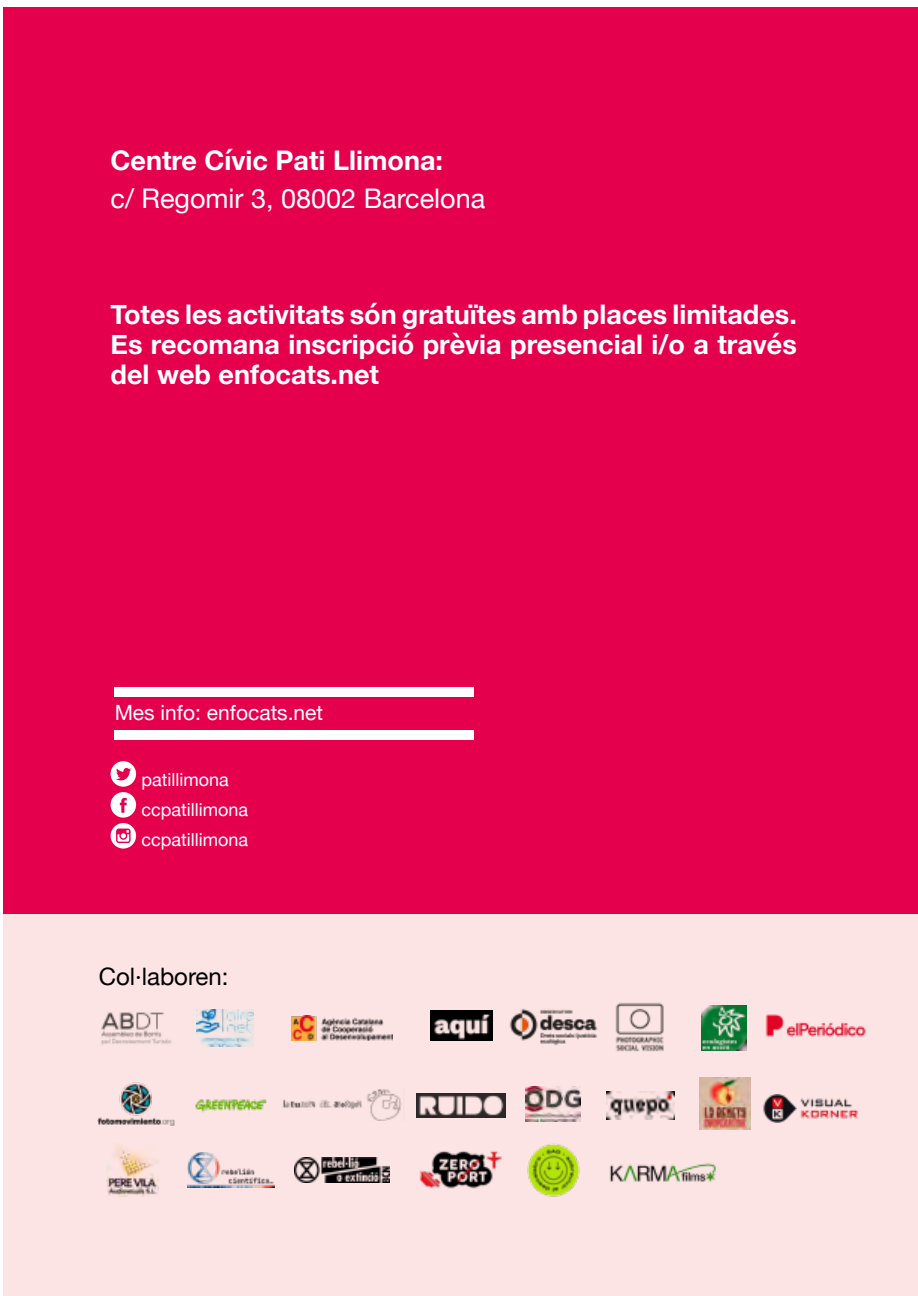
<style>
.page{position:relative;width:918px;height:1296px;background:#fff}
.page>*{position:absolute;margin:0;border:0;box-sizing:border-box;transform-origin:0 0}
.t1{font:700 27px/30px "Helvetica Neue";color:#fff;text-align:justify}
.t2{font:27px "Helvetica Neue";color:#fff}
.t3{font:24px "Helvetica Neue";color:#000}
.t4{font:21px "Helvetica Neue";color:#fff}
.t5{font:18px "Helvetica Neue";color:#fff}
</style>
<div class="page">
<div style="left:3px;top:913px;width:915px;height:382px;background:#fce4e4"></div>
<div style="left:3px;top:7px;width:915px;height:906px;background:#e5004e"></div>
<div style="left:115px;top:730px;width:359px;height:9px;background:#fff"></div>
<div style="left:115px;top:687px;width:359px;height:9px;background:#fff"></div>
<svg style="left:111px;top:761px;width:25px;height:25px"></svg>
<svg style="left:111px;top:792px;width:25px;height:25px"></svg>
<svg style="left:111px;top:823px;width:25px;height:25px"></svg>
<img style="left:101px;top:1012px;width:71px;height:33px">
<img style="left:701px;top:1005px;width:46px;height:45px">
<img style="left:195px;top:1099px;width:72px;height:14px">
<img style="left:291px;top:1015px;width:102px;height:25px">
<img style="left:615px;top:1002px;width:49px;height:50px">
<img style="left:430px;top:1010px;width:62px;height:30px">
<img style="left:197px;top:1009px;width:57px;height:37px">
<img style="left:509px;top:1008px;width:89px;height:38px">
<img style="left:765px;top:1014px;width:101px;height:23px">
<img style="left:98px;top:1082px;width:77px;height:43px">
<img style="left:283px;top:1089px;width:119px;height:31px">
<img style="left:417px;top:1093px;width:88px;height:24px">
<img style="left:526px;top:1086px;width:55px;height:35px">
<img style="left:606px;top:1091px;width:68px;height:28px">
<img style="left:763px;top:1094px;width:96px;height:27px">
<img style="left:699px;top:1077px;width:51px;height:51px">
<img style="left:188px;top:1152px;width:87px;height:35px">
<img style="left:106px;top:1143px;width:53px;height:53px">
<img style="left:295px;top:1157px;width:94px;height:25px">
<img style="left:419px;top:1151px;width:83px;height:38px">
<img style="left:527px;top:1143px;width:53px;height:54px">
<img style="left:609px;top:1163px;width:107px;height:19px">
<p class="t1" style="left:111px;top:146px;width:334px">Centre Cívic Pati Llimona:</p>
<p class="t2" style="left:111px;top:179px;width:376px">c/ Regomir 3, 08002 Barcelona</p>
<p class="t1" style="left:111px;top:300px;width:688px">Totes les activitats són gratuïtes amb places limitades.<br>Es recomana inscripció prèvia presencial i/o a través del web enfocats.net</p>
<p class="t4" style="left:115px;top:697px;width:210px">Mes info: enfocats.net</p>
<p class="t5" style="left:141px;top:766px;width:89px">patillimona</p>
<p class="t5" style="left:141px;top:796px;width:108px">ccpatillimona</p>
<p class="t5" style="left:141px;top:826px;width:108px">ccpatillimona</p>
<p class="t3" style="left:99px;top:959px;width:131px">Col·laboren:</p>
</div>
